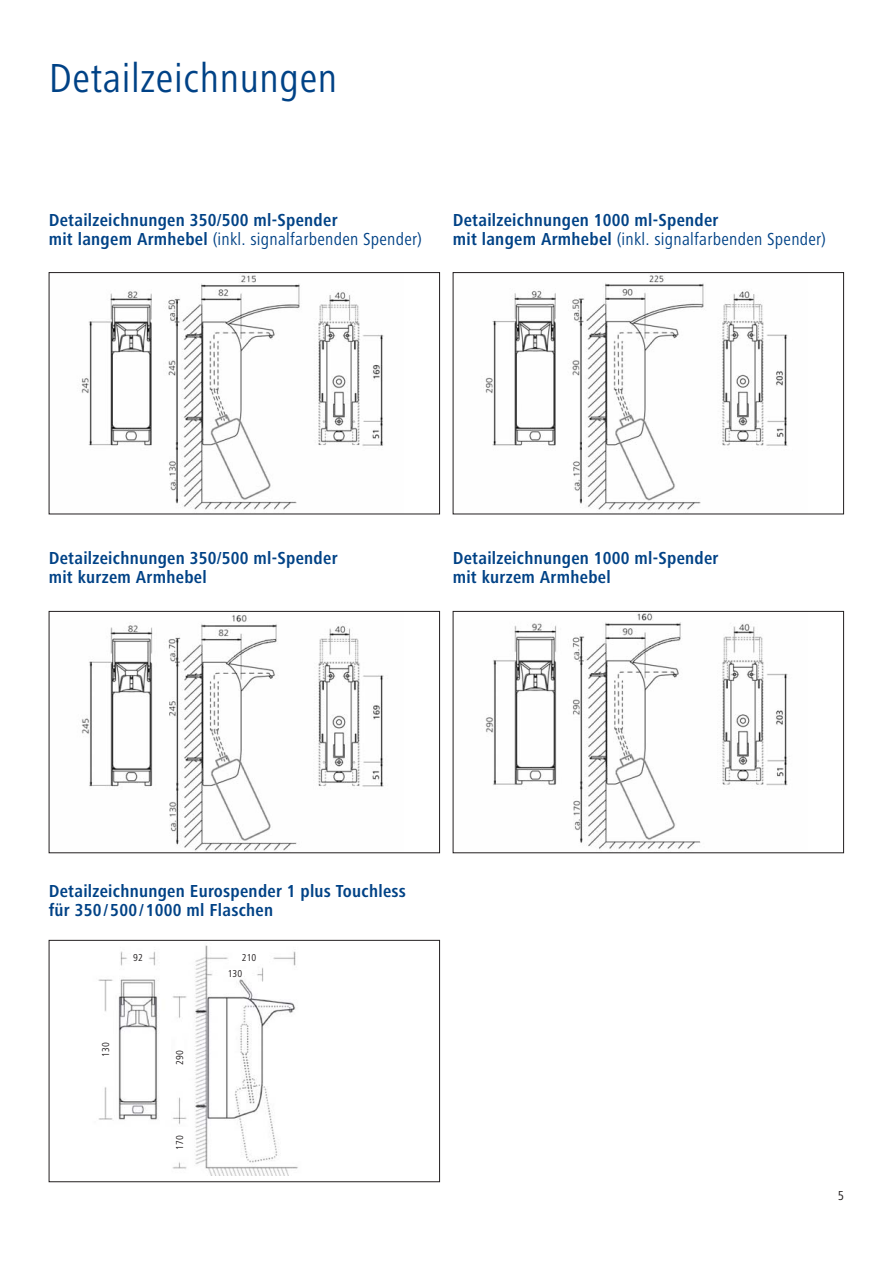
<style>
.page{position:relative;width:893px;height:1263px;background:#fff}
.page>*{position:absolute;margin:0;border:0;box-sizing:border-box;transform-origin:0 0}
.t1{font:42px "Hartmann";letter-spacing:.015em;color:#004286}
.t2{font:700 18px/19.2px "Hartmann";letter-spacing:.015em;color:#004286}
.t3{font:13.5px "Hartmann";color:#231f20}
.t4{font:10.35px/16px "Hartmann";color:#231f20}
.s1{font-weight:400}
</style>
<div class="page">
<img style="left:81px;top:275px;width:303px;height:235px">
<div style="left:49px;top:272px;width:391px;height:242px;border:1px solid #231f20"></div>
<img style="left:81px;top:615px;width:303px;height:236px">
<div style="left:49px;top:611px;width:391px;height:242px;border:1px solid #231f20"></div>
<div style="left:49px;top:940px;width:391px;height:242px;border:1px solid #231f20"></div>
<img style="left:485px;top:275px;width:303px;height:235px">
<div style="left:453px;top:272px;width:391px;height:242px;border:1px solid #231f20"></div>
<img style="left:485px;top:613px;width:303px;height:237px">
<div style="left:453px;top:611px;width:391px;height:242px;border:1px solid #231f20"></div>
<img style="left:98px;top:945px;width:200px;height:230px">
<h1 class="t1" style="left:49px;top:62px;width:290px">Detailzeichnungen</h1>
<p class="t2" style="left:49px;top:212px;width:375px">Detailzeichnungen 350/500 ml-Spender<br>mit langem Armhebel <span class="s1">(inkl. signalfarbenden Spender)</span></p>
<p class="t2" style="left:453px;top:212px;width:375px">Detailzeichnungen 1000 ml-Spender<br>mit langem Armhebel <span class="s1">(inkl. signalfarbenden Spender)</span></p>
<p class="t2" style="left:49px;top:550px;width:290px">Detailzeichnungen 350/500 ml-Spender mit kurzem Armhebel</p>
<p class="t2" style="left:453px;top:550px;width:267px">Detailzeichnungen 1000 ml-Spender mit kurzem Armhebel</p>
<p class="t2" style="left:49px;top:883px;width:359px">Detailzeichnungen Eurospender 1 plus Touchless für 350/500/1000 ml Flaschen</p>
<p class="t4" style="left:133px;top:950px;width:11px">92</p>
<p class="t4" style="left:98px;top:1057px;width:16px;rotate:-90deg">130</p>
<p class="t4" style="left:172px;top:1065px;width:16px;rotate:-90deg">290</p>
<p class="t4" style="left:172px;top:1150px;width:16px;rotate:-90deg">170</p>
<p class="t4" style="left:228px;top:950px;width:30px;text-indent:14px">210<br>130</p>
<p class="t3" style="left:838px;top:1191px;width:8px">5</p>
</div>
